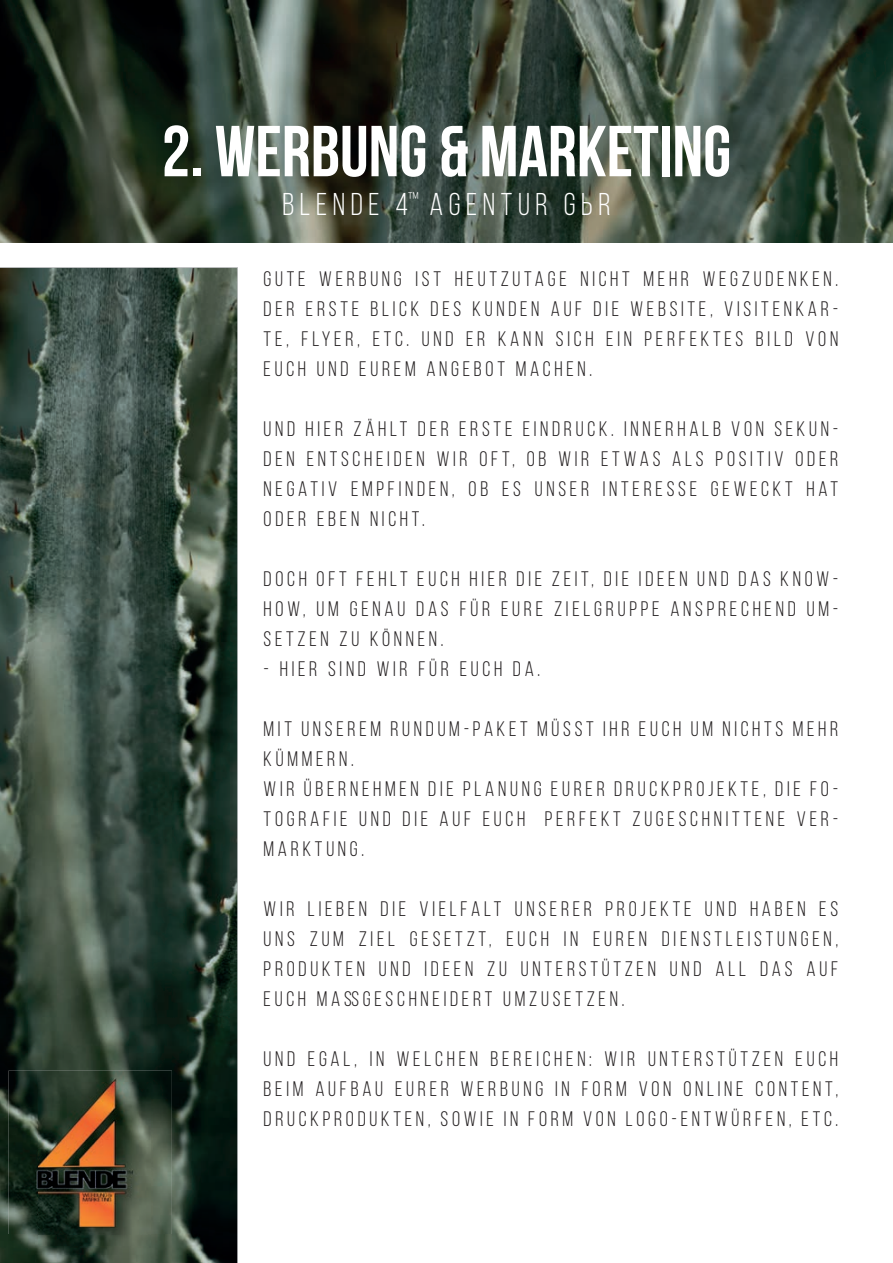
<style>
.page{position:relative;width:893px;height:1263px;background:#fff}
.page>*{position:absolute;margin:0;border:0;box-sizing:border-box;transform-origin:0 0}
.t1{font:700 72px "Bebas Neue";color:#fff}
.t2{font:31.5px "Bebas Neue";letter-spacing:.18em;color:#fff}
.t3{font:21px/30px "Bebas Neue";letter-spacing:.18em;color:#231f20;text-align:justify}
</style>
<div class="page">
<img style="left:0;top:0;width:893px;height:242px">
<img style="left:0;top:268px;width:237px;height:995px">
<img style="left:39px;top:1234px;width:111px;height:11px">
<img style="left:9px;top:1070px;width:163px;height:164px">
<h1 class="t1" style="left:162px;top:112px;width:571px">2. WERBUNG &amp; MARKETING</h1>
<h2 class="t2" style="left:282px;top:187px;width:330px">BLENDE 4<sup>™</sup> AGENTUR GЬR</h2>
<p class="t3" style="left:264px;top:263px;width:576px">GUTE WERBUNG IST HEUTZUTAGE NICHT MEHR WEGZUDENKEN.<br>DER ERSTE BLICK DES KUNDEN AUF DIE WEBSITE, VISITENKAR-TE, FLYER, ETC. UND ER KANN SICH EIN PERFEKTES BILD VON EUCH UND EUREM ANGEBOT MACHEN.</p>
<p class="t3" style="left:264px;top:413px;width:576px">UND HIER ZÄHLT DER ERSTE EINDRUCK. INNERHALB VON SEKUN-DEN ENTSCHEIDEN WIR OFT, OB WIR ETWAS ALS POSITIV ODER NEGATIV EMPFINDEN, OB ES UNSER INTERESSE GEWECKT HAT ODER EBEN NICHT.</p>
<p class="t3" style="left:264px;top:563px;width:576px">DOCH OFT FEHLT EUCH HIER DIE ZEIT, DIE IDEEN UND DAS KNOW-HOW, UM GENAU DAS FÜR EURE ZIELGRUPPE ANSPRECHEND UM-SETZEN ZU KÖNNEN.</p>
<p class="t3" style="left:264px;top:653px;width:278px">- HIER SIND WIR FÜR EUCH DA.</p>
<p class="t3" style="left:264px;top:713px;width:576px;text-align:left">MIT UNSEREM RUNDUM-PAKET MÜSST IHR EUCH UM NICHTS MEHR KÜMMERN.<br>WIR ÜBERNEHMEN DIE PLANUNG EURER DRUCKPROJEKTE, DIE FO-TOGRAFIE UND DIE AUF EUCH PERFEKT ZUGESCHNITTENE VER-MARKTUNG.</p>
<p class="t3" style="left:264px;top:893px;width:576px">WIR LIEBEN DIE VIELFALT UNSERER PROJEKTE UND HABEN ES UNS ZUM ZIEL GESETZT, EUCH IN EUREN DIENSTLEISTUNGEN, PRODUKTEN UND IDEEN ZU UNTERSTÜTZEN UND ALL DAS AUF EUCH MAßGESCHNEIDERT UMZUSETZEN.</p>
<p class="t3" style="left:264px;top:1044px;width:576px">UND EGAL, IN WELCHEN BEREICHEN: WIR UNTERSTÜTZEN EUCH BEIM AUFBAU EURER WERBUNG IN FORM VON ONLINE CONTENT, DRUCKPRODUKTEN, SOWIE IN FORM VON LOGO-ENTWÜRFEN, ETC.</p>
</div>
